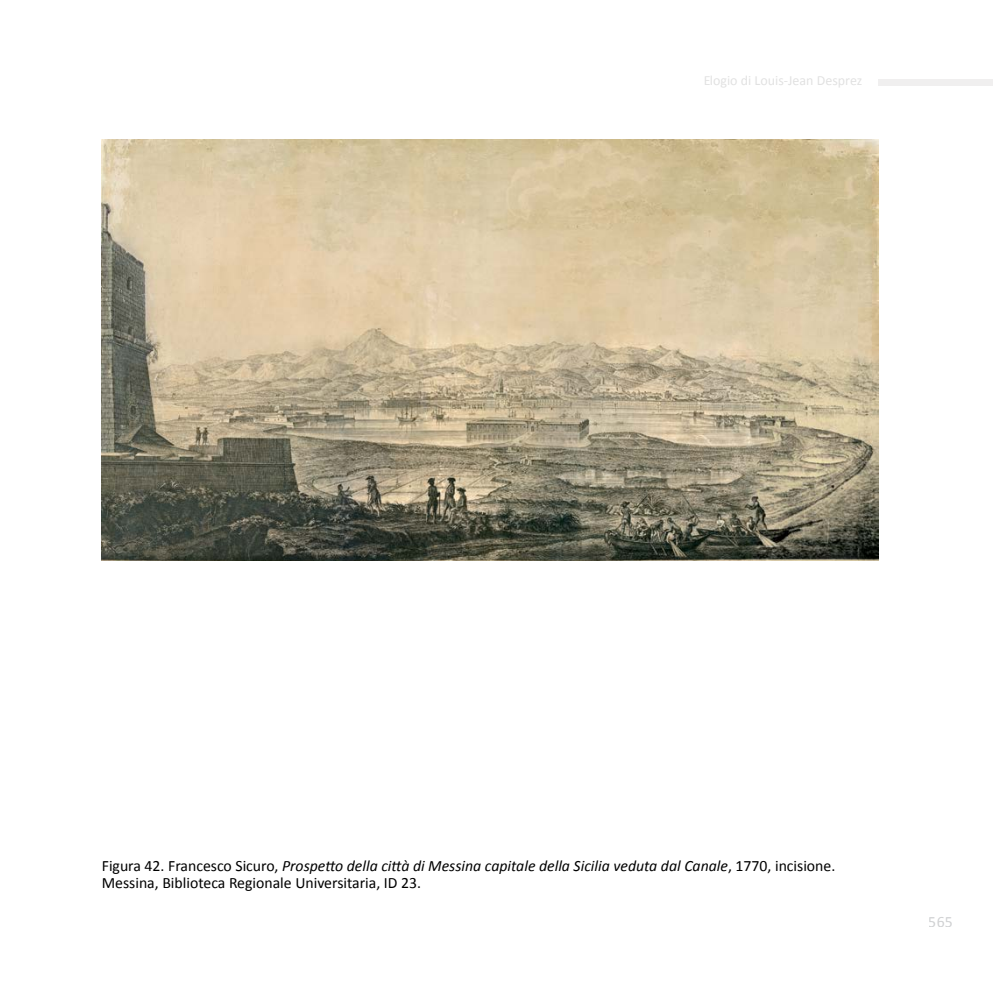
<style>
.page{position:relative;width:993px;height:993px;background:#fff}
.page>*{position:absolute;margin:0;border:0;box-sizing:border-box;transform-origin:0 0}
.t1{font:15.75px/17.2px "Calibri";color:#000}
.t2{font:15.75px "Calibri";color:#a9abae}
.t3{font:14px "Calibri";color:#c9c9c9}
.s1{font-style:italic}
</style>
<div class="page">
<div style="left:878px;top:79px;width:114px;height:6px;background:#f0efef"></div>
<img style="left:102px;top:139px;width:776px;height:421px">
<p class="t3" style="left:702px;top:71px;width:161px">Elogio di Louis-Jean Desprez</p>
<p class="t1" style="left:102px;top:856px;width:734px">Figura 42. Francesco Sicuro, <span class="s1">Prospetto della città di Messina capitale della Sicilia veduta dal Canale</span>, 1770, incisione.<br>Messina, Biblioteca Regionale Universitaria, ID 23.</p>
<p class="t2" style="left:928px;top:910px;width:25px">565</p>
</div>
